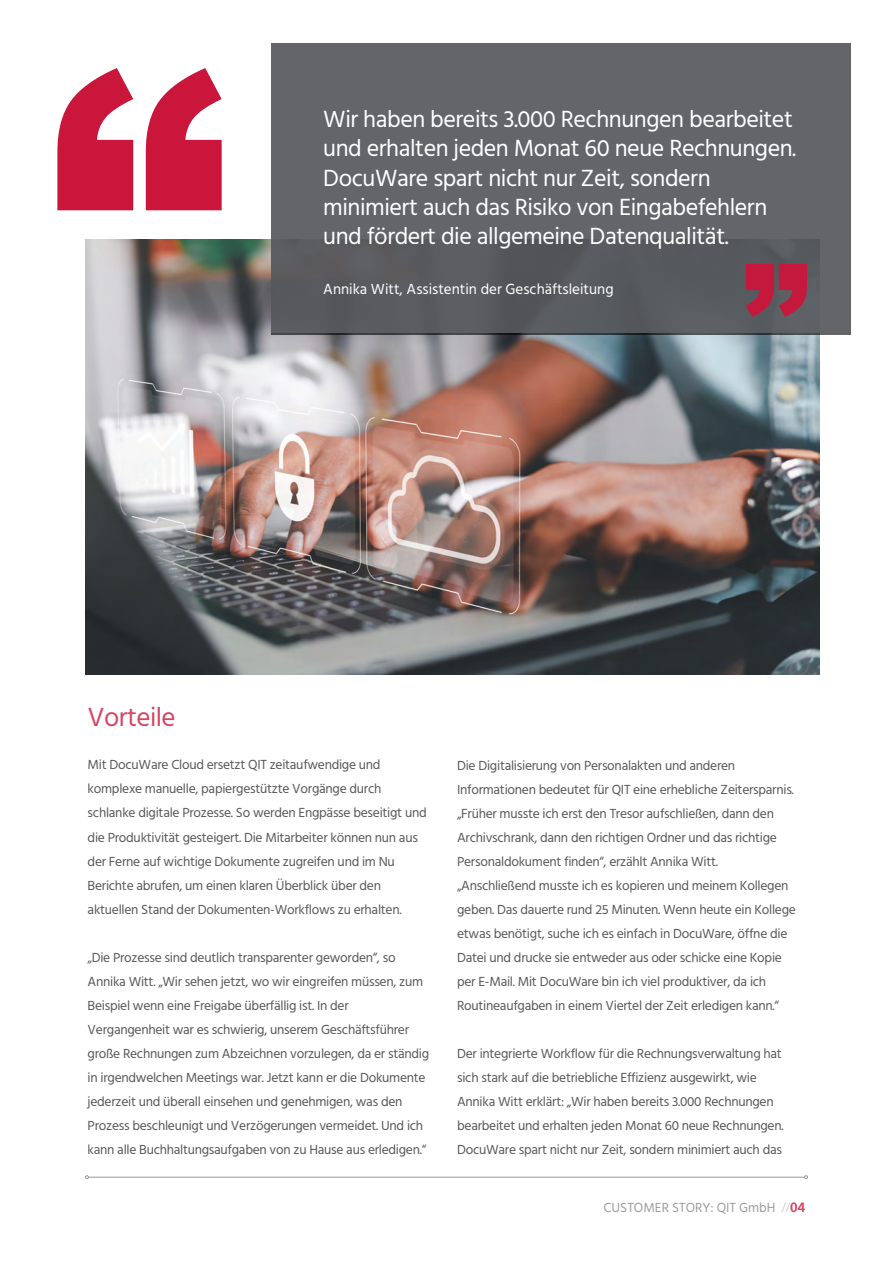
<style>
.page{position:relative;width:893px;height:1263px;background:#fff}
.page>*{position:absolute;margin:0;border:0;box-sizing:border-box;transform-origin:0 0}
.t1{font:27px "Hind";letter-spacing:-.02em;color:#d44562}
.t2{font:24px/29.4px "Hind";letter-spacing:-.02em;color:#fff}
.t3{font:15px "Hind";color:#fff}
.t4{font:13.5px/24px "Hind";letter-spacing:-.02em;color:#575756}
.t5{font:13.5px "Hind";color:#9d9d9c}
.s1{font-family:"Frutiger";font-weight:300;color:#c7ced2}
.s2{font-family:"Frutiger";font-weight:700;color:#d44562}
</style>
<div class="page">
<img style="left:85px;top:240px;width:734px;height:435px">
<svg style="left:57px;top:68px;width:165px;height:142px"></svg>
<div style="left:271px;top:43px;width:579px;height:291px;background:#636569"></div>
<svg style="left:746px;top:264px;width:61px;height:53px"></svg>
<hr style="left:88px;top:1177px;width:716px;height:1px;background:#878787">
<svg style="left:85px;top:1175px;width:4px;height:4px"></svg>
<svg style="left:804px;top:1175px;width:4px;height:4px"></svg>
<h2 class="t2" style="left:323px;top:106px;width:474px">Wir haben bereits 3.000 Rechnungen bearbeitet und erhalten jeden Monat 60 neue Rechnungen.<br>DocuWare spart nicht nur Zeit, sondern minimiert auch das Risiko von Eingabefehlern und fördert die allgemeine Datenqualität.</h2>
<p class="t3" style="left:323px;top:279px;width:292px">Annika Witt, Assistentin der Geschäftsleitung</p>
<h1 class="t1" style="left:88px;top:699px;width:89px">Vorteile</h1>
<p class="t4" style="left:88px;top:754px;width:341px">Mit DocuWare Cloud ersetzt QIT zeitaufwendige und komplexe manuelle, papiergestützte Vorgänge durch schlanke digitale Prozesse. So werden Engpässe beseitigt und die Produktivität gesteigert. Die Mitarbeiter können nun aus der Ferne auf wichtige Dokumente zugreifen und im Nu Berichte abrufen, um einen klaren Überblick über den aktuellen Stand der Dokumenten-Workflows zu erhalten.</p>
<p class="t4" style="left:88px;top:946px;width:343px">„Die Prozesse sind deutlich transparenter geworden“, so Annika Witt. „Wir sehen jetzt, wo wir eingreifen müssen, zum Beispiel wenn eine Freigabe überfällig ist. In der Vergangenheit war es schwierig, unserem Geschäftsführer große Rechnungen zum Abzeichnen vorzulegen, da er ständig in irgendwelchen Meetings war. Jetzt kann er die Dokumente jederzeit und überall einsehen und genehmigen, was den Prozess beschleunigt und Verzögerungen vermeidet. Und ich kann alle Buchhaltungsaufgaben von zu Hause aus erledigen.“</p>
<p class="t4" style="left:457px;top:754px;width:340px">Die Digitalisierung von Personalakten und anderen Informationen bedeutet für QIT eine erhebliche Zeitersparnis. „Früher musste ich erst den Tresor aufschließen, dann den Archivschrank, dann den richtigen Ordner und das richtige Personaldokument finden“, erzählt Annika Witt. „Anschließend musste ich es kopieren und meinem Kollegen geben. Das dauerte rund 25 Minuten. Wenn heute ein Kollege etwas benötigt, suche ich es einfach in DocuWare, öffne die Datei und drucke sie entweder aus oder schicke eine Kopie per E-Mail. Mit DocuWare bin ich viel produktiver, da ich Routineaufgaben in einem Viertel der Zeit erledigen kann.“</p>
<p class="t4" style="left:457px;top:1042px;width:328px">Der integrierte Workflow für die Rechnungsverwaltung hat sich stark auf die betriebliche Effizienz ausgewirkt, wie Annika Witt erklärt: „Wir haben bereits 3.000 Rechnungen bearbeitet und erhalten jeden Monat 60 neue Rechnungen.<br>DocuWare spart nicht nur Zeit, sondern minimiert auch das</p>
<p class="t5" style="left:603px;top:1198px;width:203px">CUSTOMER STORY: QIT GmbH <span class="s1">//</span><span class="s2">04</span></p>
</div>
